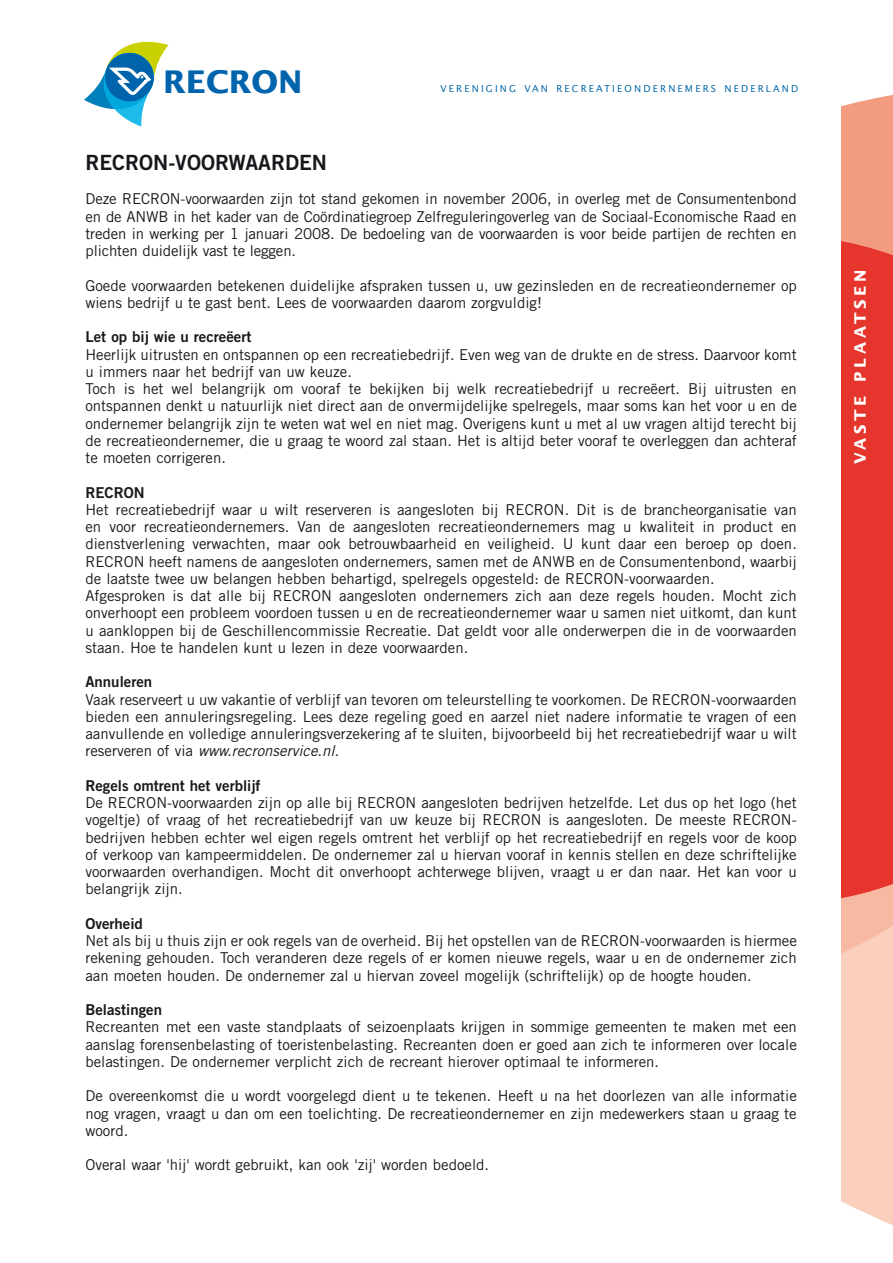
<style>
.page{position:relative;width:893px;height:1263px;background:#fff}
.page>*{position:absolute;margin:0;border:0;box-sizing:border-box;transform-origin:0 0}
.t1{font:700 31.2px "Lucida Sans";color:#0064ad}
.t2{font:21px "Trade Gothic LT Std Bd 2";color:#1a171c}
.t3{font:700 15.75px "Lucida Sans";letter-spacing:.225em;color:#fff}
.t4{font:15px/17.2px "Trade Gothic LT Std";color:#1a171c;text-align:justify}
.t5{font:15px "Trade Gothic LT Std Bd 2";color:#1a171c}
.t6{font:9.6px "Lucida Sans";letter-spacing:.225em;color:#0065a6}
.s1{font-style:italic}
</style>
<div class="page">
<div style="left:841px;top:95px;width:51px;height:92px;background:#f29b7f"></div>
<svg style="left:841px;top:187px;width:51px;height:1038px;background:#f8c7b4"></svg>
<svg style="left:841px;top:235px;width:51px;height:777px;background:#e84c41"></svg>
<svg style="left:84px;top:41px;width:84px;height:86px"></svg>
<h1 class="t1" style="left:163px;top:64px;width:141px">RECRON</h1>
<p class="t6" style="left:440px;top:83px;width:359px">VERENIGING VAN RECREATIEONDERNEMERS NEDERLAND</p>
<h2 class="t2" style="left:85px;top:149px;width:243px">RECRON-VOORWAARDEN</h2>
<p class="t4" style="left:85px;top:190px;width:713px">Deze RECRON-voorwaarden zijn tot stand gekomen in november 2006, in overleg met de Consumentenbond en de ANWB in het kader van de Coördinatiegroep Zelfreguleringoverleg van de Sociaal-Economische Raad en treden in werking per 1 januari 2008. De bedoeling van de voorwaarden is voor beide partijen de rechten en plichten duidelijk vast te leggen.</p>
<p class="t4" style="left:85px;top:276px;width:713px">Goede voorwaarden betekenen duidelijke afspraken tussen u, uw gezinsleden en de recreatieondernemer op wiens bedrijf u te gast bent. Lees de voorwaarden daarom zorgvuldig!</p>
<p class="t5" style="left:85px;top:328px;width:167px">Let op bij wie u recreëert</p>
<p class="t4" style="left:85px;top:345px;width:713px;text-align:left">Heerlijk uitrusten en ontspannen op een recreatiebedrijf. Even weg van de drukte en de stress. Daarvoor komt u immers naar het bedrijf van uw keuze.<br>Toch is het wel belangrijk om vooraf te bekijken bij welk recreatiebedrijf u recreëert. Bij uitrusten en ontspannen denkt u natuurlijk niet direct aan de onvermijdelijke spelregels, maar soms kan het voor u en de ondernemer belangrijk zijn te weten wat wel en niet mag. Overigens kunt u met al uw vragen altijd terecht bij de recreatieondernemer, die u graag te woord zal staan. Het is altijd beter vooraf te overleggen dan achteraf te moeten corrigeren.</p>
<p class="t5" style="left:85px;top:483px;width:61px">RECRON</p>
<p class="t4" style="left:85px;top:501px;width:713px;text-align:left">Het recreatiebedrijf waar u wilt reserveren is aangesloten bij RECRON. Dit is de brancheorganisatie van en voor recreatieondernemers. Van de aangesloten recreatieondernemers mag u kwaliteit in product en dienstverlening verwachten, maar ook betrouwbaarheid en veiligheid. U kunt daar een beroep op doen.<br>RECRON heeft namens de aangesloten ondernemers, samen met de ANWB en de Consumentenbond, waarbij de laatste twee uw belangen hebben behartigd, spelregels opgesteld: de RECRON-voorwaarden.<br>Afgesproken is dat alle bij RECRON aangesloten ondernemers zich aan deze regels houden. Mocht zich onverhoopt een probleem voordoen tussen u en de recreatieondernemer waar u samen niet uitkomt, dan kunt u aankloppen bij de Geschillencommissie Recreatie. Dat geldt voor alle onderwerpen die in de voorwaarden staan. Hoe te handelen kunt u lezen in deze voorwaarden.</p>
<p class="t5" style="left:85px;top:673px;width:68px">Annuleren</p>
<p class="t4" style="left:85px;top:690px;width:713px">Vaak reserveert u uw vakantie of verblijf van tevoren om teleurstelling te voorkomen. De RECRON-voorwaarden bieden een annuleringsregeling. Lees deze regeling goed en aarzel niet nadere informatie te vragen of een aanvullende en volledige annuleringsverzekering af te sluiten, bijvoorbeeld bij het recreatiebedrijf waar u wilt reserveren of via <span class="s1">www.recronservice.nl</span>.</p>
<p class="t5" style="left:85px;top:776px;width:177px">Regels omtrent het verblijf</p>
<p class="t4" style="left:85px;top:794px;width:713px">De RECRON-voorwaarden zijn op alle bij RECRON aangesloten bedrijven hetzelfde. Let dus op het logo (het vogeltje) of vraag of het recreatiebedrijf van uw keuze bij RECRON is aangesloten. De meeste RECRON&shy;bedrijven hebben echter wel eigen regels omtrent het verblijf op het recreatiebedrijf en regels voor de koop of verkoop van kampeermiddelen. De ondernemer zal u hiervan vooraf in kennis stellen en deze schriftelijke voorwaarden overhandigen. Mocht dit onverhoopt achterwege blijven, vraagt u er dan naar. Het kan voor u belangrijk zijn.</p>
<p class="t5" style="left:85px;top:914px;width:59px">Overheid</p>
<p class="t4" style="left:85px;top:932px;width:713px">Net als bij u thuis zijn er ook regels van de overheid. Bij het opstellen van de RECRON-voorwaarden is hiermee rekening gehouden. Toch veranderen deze regels of er komen nieuwe regels, waar u en de ondernemer zich aan moeten houden. De ondernemer zal u hiervan zoveel mogelijk (schriftelijk) op de hoogte houden.</p>
<p class="t5" style="left:85px;top:1000px;width:78px">Belastingen</p>
<p class="t4" style="left:85px;top:1018px;width:713px">Recreanten met een vaste standplaats of seizoenplaats krijgen in sommige gemeenten te maken met een aanslag forensenbelasting of toeristenbelasting. Recreanten doen er goed aan zich te informeren over locale belastingen. De ondernemer verplicht zich de recreant hierover optimaal te informeren.</p>
<p class="t4" style="left:85px;top:1087px;width:713px">De overeenkomst die u wordt voorgelegd dient u te tekenen. Heeft u na het doorlezen van alle informatie nog vragen, vraagt u dan om een toelichting. De recreatieondernemer en zijn medewerkers staan u graag te woord.</p>
<p class="t4" style="left:85px;top:1156px;width:405px">Overal waar 'hij' wordt gebruikt, kan ook 'zij' worden bedoeld.</p>
<p class="t3" style="left:851px;top:464px;width:195px;rotate:-90deg">VASTE PLAATSEN</p>
</div>
